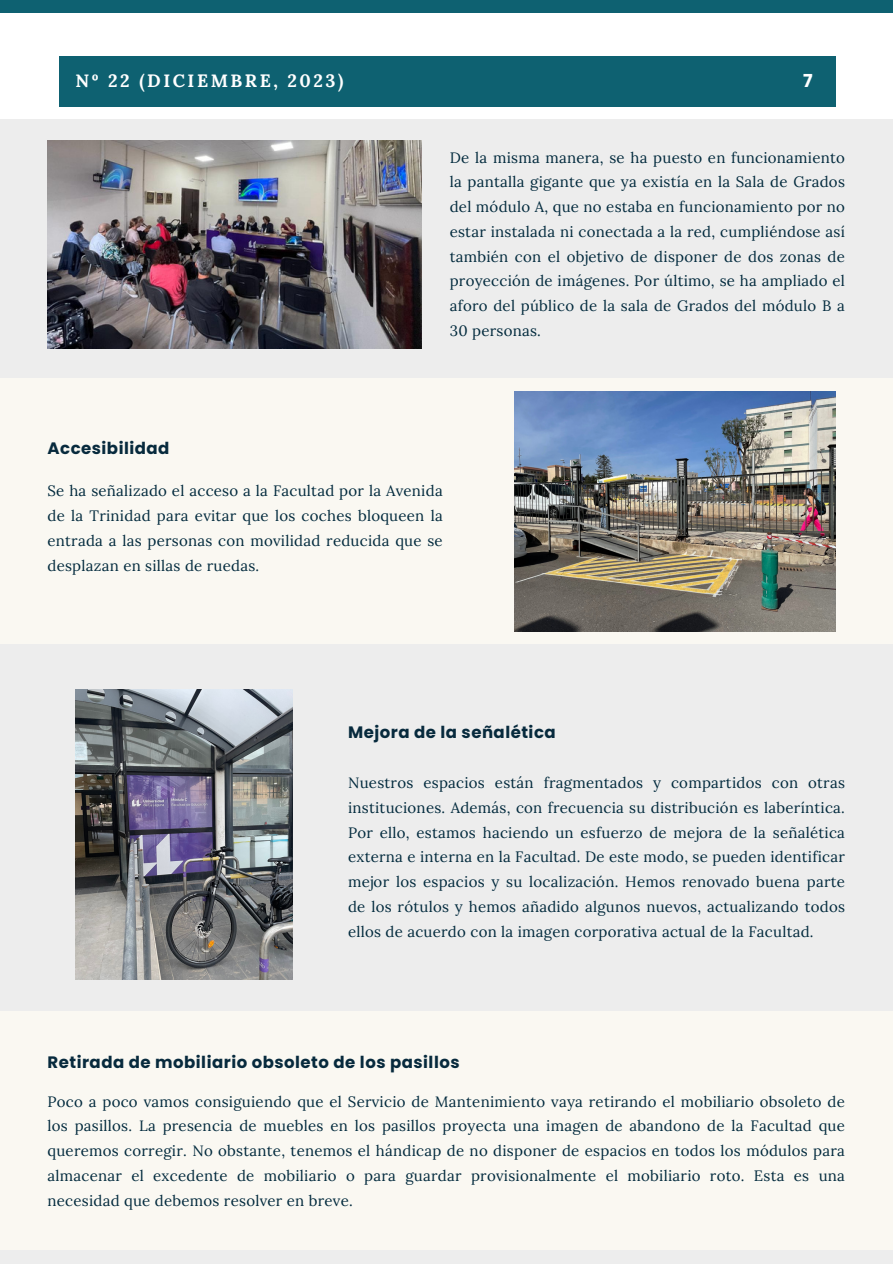
<style>
.page{position:relative;width:893px;height:1264px;background:#fff}
.page>*{position:absolute;margin:0;border:0;box-sizing:border-box;transform-origin:0 0}
.t1{font:700 17.85px "Lora";letter-spacing:.14em;color:#fff}
.t2{font:700 17.85px "Poppins";color:#fff}
.t3{font:700 16.5px "Poppins";letter-spacing:.03em;color:#072a3d}
.t4{font:15px/24.8px "Lora";letter-spacing:.015em;color:#022a3d;text-align:justify}
</style>
<div class="page">
<div style="left:59px;top:56px;width:776px;height:51px;background:#0e6171"></div>
<div style="left:0;top:0;width:892px;height:12px;background:#0e6171"></div>
<div style="left:0;top:1249px;width:892px;height:14px;background:#ededed"></div>
<div style="left:0;top:119px;width:892px;height:259px;background:#ededed"></div>
<img style="left:47px;top:141px;width:374px;height:208px">
<div style="left:0;top:378px;width:892px;height:269px;background:#faf8f2"></div>
<img style="left:514px;top:391px;width:321px;height:240px">
<div style="left:0;top:644px;width:892px;height:368px;background:#ededed"></div>
<img style="left:75px;top:689px;width:218px;height:290px">
<div style="left:0;top:1010px;width:892px;height:239px;background:#faf8f2"></div>
<p class="t1" style="left:75px;top:69px;width:269px">Nº 22 (DICIEMBRE, 2023)</p>
<p class="t2" style="left:803px;top:68px;width:11px">7</p>
<p class="t4" style="left:449px;top:145px;width:397px">De la misma manera, se ha puesto en funcionamiento la pantalla gigante que ya existía en la Sala de Grados del módulo A, que no estaba en funcionamiento por no estar instalada ni conectada a la red, cumpliéndose así también con el objetivo de disponer de dos zonas de proyección de imágenes. Por último, se ha ampliado el aforo del público de la sala de Grados del módulo B a 30 personas.</p>
<p class="t3" style="left:47px;top:436px;width:123px">Accesibilidad</p>
<p class="t4" style="left:47px;top:478px;width:397px">Se ha señalizado el acceso a la Facultad por la Avenida de la Trinidad para evitar que los coches bloqueen la entrada a las personas con movilidad reducida que se desplazan en sillas de ruedas.</p>
<p class="t3" style="left:348px;top:720px;width:209px">Mejora de la señalética</p>
<p class="t4" style="left:348px;top:770px;width:498px">Nuestros espacios están fragmentados y compartidos con otras instituciones. Además, con frecuencia su distribución es laberíntica.<br>Por ello, estamos haciendo un esfuerzo de mejora de la señalética externa e interna en la Facultad. De este modo, se pueden identificar mejor los espacios y su localización. Hemos renovado buena parte de los rótulos y hemos añadido algunos nuevos, actualizando todos ellos de acuerdo con la imagen corporativa actual de la Facultad.</p>
<p class="t3" style="left:47px;top:1050px;width:413px">Retirada de mobiliario obsoleto de los pasillos</p>
<p class="t4" style="left:47px;top:1088px;width:798px">Poco a poco vamos consiguiendo que el Servicio de Mantenimiento vaya retirando el mobiliario obsoleto de los pasillos. La presencia de muebles en los pasillos proyecta una imagen de abandono de la Facultad que queremos corregir. No obstante, tenemos el hándicap de no disponer de espacios en todos los módulos para almacenar el excedente de mobiliario o para guardar provisionalmente el mobiliario roto. Esta es una necesidad que debemos resolver en breve.</p>
</div>
